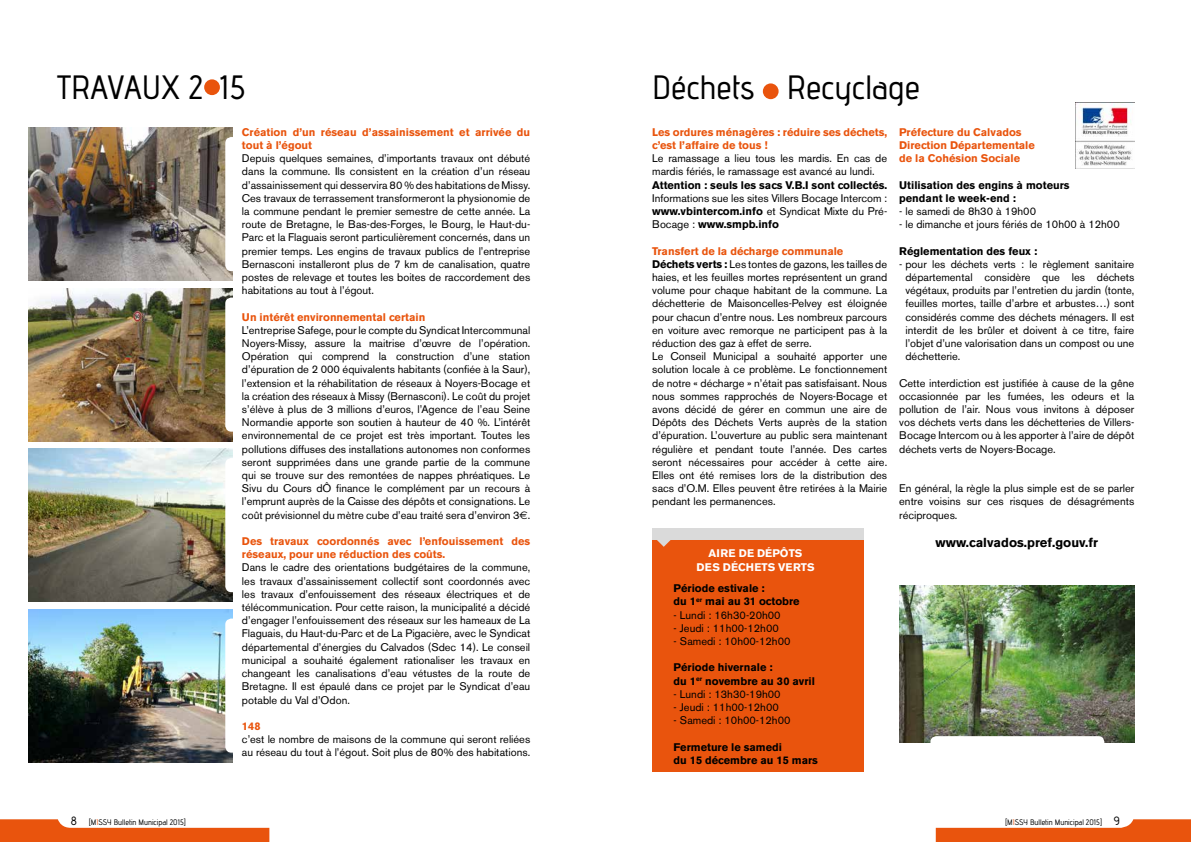
<style>
.page{position:relative;width:1191px;height:842px;background:#fff}
.page>*{position:absolute;margin:0;border:0;box-sizing:border-box;transform-origin:0 0}
.t1{font:33.7px "advent Bd 1";color:#000}
.t2{font:700 13px "Akzidenz Grotesk BE";color:#000}
.t3{font:11px/13.2px "Akzidenz Grotesk BE";color:#000;text-align:justify}
.t4{font:700 11px/13.2px "Akzidenz Grotesk BE";color:#e9540d}
.t5{font:700 11px/13.2px "Akzidenz Grotesk BE";color:#000}
.t6{font:700 11px/13.2px "Akzidenz Grotesk BE";color:#fff;text-align:center}
.t7{font:8px "advent Bd 1";color:#000}
.s1{font-family:"Euro Sans"}
.s2{font-weight:700}
.s3{font-weight:700;color:#e9540d}
.s4{font-size:12px}
.s5{color:#e9540d}
</style>
<div class="page">
<svg style="left:0;top:819px;width:269px;height:23px"></svg>
<svg style="left:935px;top:819px;width:256px;height:23px"></svg>
<div style="left:763px;top:83px;width:15px;height:16px;background:#e9540d;border-radius:50%"></div>
<img style="left:1075px;top:102px;width:59px;height:66px">
<img style="left:900px;top:586px;width:234px;height:156px">
<div style="left:930px;top:736px;width:174px;height:14px;background:#fff;border-radius:6px"></div>
<div style="left:652px;top:528px;width:212px;height:244px;background:#e9540d"></div>
<div style="left:652px;top:528px;width:212px;height:12px;background:#dadada"></div>
<svg style="left:657px;top:540px;width:14px;height:7px"></svg>
<div style="left:204px;top:79px;width:16px;height:16px;background:#e9540d;border-radius:50%"></div>
<img style="left:28px;top:288px;width:204px;height:153px">
<div style="left:225px;top:298px;width:14px;height:134px;background:#fff;border-radius:6px"></div>
<img style="left:28px;top:449px;width:204px;height:153px">
<div style="left:225px;top:458px;width:14px;height:134px;background:#fff;border-radius:6px"></div>
<img style="left:28px;top:128px;width:204px;height:153px">
<div style="left:225px;top:137px;width:14px;height:134px;background:#fff;border-radius:6px"></div>
<img style="left:28px;top:609px;width:204px;height:153px">
<div style="left:225px;top:619px;width:14px;height:134px;background:#fff;border-radius:6px"></div>
<h1 class="t1" style="left:57px;top:67px;width:190px">TRAVAUX 2 15</h1>
<p class="t4" style="left:242px;top:125px;width:290px">Création d’un réseau d’assainissement et arrivée du tout à l’égout</p>
<p class="t3" style="left:242px;top:152px;width:290px">Depuis quelques semaines, d’importants travaux ont débuté dans la commune. Ils consistent en la création d’un réseau d’assainissement qui desservira 80 % des habitations de Missy.<br>Ces travaux de terrassement transformeront la physionomie de la commune pendant le premier semestre de cette année. La route de Bretagne, le Bas-des-Forges, le Bourg, le Haut-du-Parc et la Flaguais seront particulièrement concernés, dans un premier temps. Les engins de travaux publics de l’entreprise Bernasconi installeront plus de 7 km de canalisation, quatre postes de relevage et toutes les boites de raccordement des habitations au tout à l’égout.</p>
<p class="t4" style="left:242px;top:310px;width:185px">Un intérêt environnemental certain</p>
<p class="t3" style="left:242px;top:323px;width:290px">L’entreprise Safege, pour le compte du Syndicat Intercommunal Noyers-Missy, assure la maitrise d’œuvre de l’opération.<br>Opération qui comprend la construction d’une station d’épuration de 2 000 équivalents habitants (confiée à la Saur), l’extension et la réhabilitation de réseaux à Noyers-Bocage et la création des réseaux à Missy (Bernasconi). Le coût du projet s’élève à plus de 3 millions d’euros, l’Agence de l’eau Seine Normandie apporte son soutien à hauteur de 40 %. L’intérêt environnemental de ce projet est très important. Toutes les pollutions diffuses des installations autonomes non conformes seront supprimées dans une grande partie de la commune qui se trouve sur des remontées de nappes phréatiques. Le Sivu du Cours dÔ finance le complément par un recours à l’emprunt auprès de la Caisse des dépôts et consignations. Le coût prévisionnel du mètre cube d’eau traité sera d’environ 3<span class="s1">€</span>.</p>
<p class="t4" style="left:242px;top:535px;width:290px">Des travaux coordonnés avec l’enfouissement des réseaux, pour une réduction des coûts.</p>
<p class="t3" style="left:242px;top:561px;width:290px">Dans le cadre des orientations budgétaires de la commune, les travaux d’assainissement collectif sont coordonnés avec les travaux d’enfouissement des réseaux électriques et de télécommunication. Pour cette raison, la municipalité a décidé d’engager l’enfouissement des réseaux sur les hameaux de La Flaguais, du Haut-du-Parc et de La Pigacière, avec le Syndicat départemental d’énergies du Calvados (Sdec 14). Le conseil municipal a souhaité également rationaliser les travaux en changeant les canalisations d’eau vétustes de la route de Bretagne. Il est épaulé dans ce projet par le Syndicat d’eau potable du Val d’Odon.</p>
<p class="t4" style="left:242px;top:719px;width:20px">148</p>
<p class="t3" style="left:242px;top:733px;width:290px">c’est le nombre de maisons de la commune qui seront reliées au réseau du tout à l’égout. Soit plus de 80% des habitations.</p>
<h1 class="t1" style="left:652px;top:67px;width:269px">Déchets Recyclage</h1>
<p class="t4" style="left:652px;top:125px;width:236px">Les ordures ménagères : réduire ses déchets, c’est l’affaire de tous !</p>
<p class="t3" style="left:652px;top:152px;width:236px">Le ramassage a lieu tous les mardis. En cas de mardis fériés, le ramassage est avancé au lundi.</p>
<p class="t5" style="left:652px;top:178px;width:236px">Attention : seuls les sacs V.B.I sont collectés.</p>
<p class="t3" style="left:652px;top:191px;width:236px">Informations sue les sites Villers Bocage Intercom : <span class="s2">www.vbintercom.info</span> et Syndicat Mixte du Pré-Bocage : <span class="s2">www.smpb.info</span></p>
<p class="t3" style="left:652px;top:244px;width:236px;text-align:left"><span class="s3">Transfert de la décharge communale </span><span class="s2">Déchets verts :</span> Les tontes de gazons, les tailles de haies, et les feuilles mortes représentent un grand volume pour chaque habitant de la commune. La déchetterie de Maisoncelles-Pelvey est éloignée pour chacun d’entre nous. Les nombreux parcours en voiture avec remorque ne participent pas à la réduction des gaz à effet de serre.<br>Le Conseil Municipal a souhaité apporter une solution locale à ce problème. Le fonctionnement de notre « décharge » n’était pas satisfaisant. Nous nous sommes rapprochés de Noyers-Bocage et avons décidé de gérer en commun une aire de Dépôts des Déchets Verts auprès de la station d’épuration. L’ouverture au public sera maintenant régulière et pendant toute l’année. Des cartes seront nécessaires pour accéder à cette aire.<br>Elles ont été remises lors de la distribution des sacs d’O.M. Elles peuvent être retirées à la Mairie pendant les permanences.</p>
<p class="t4" style="left:899px;top:125px;width:137px">Préfecture du Calvados<br>Direction Départementale de la Cohésion Sociale</p>
<p class="t5" style="left:899px;top:178px;width:172px">Utilisation des engins à moteurs pendant le week-end :</p>
<p class="t3" style="left:899px;top:205px;width:138px">- le samedi de 8h30 à 19h00</p>
<p class="t3" style="left:899px;top:218px;width:222px">- le dimanche et jours fériés de 10h00 à 12h00</p>
<p class="t5" style="left:899px;top:244px;width:139px">Réglementation des feux :</p>
<p class="t3" style="left:905px;top:257px;width:230px;text-indent:-6px">- pour les déchets verts : le règlement sanitaire départemental considère que les déchets végétaux, produits par l’entretien du jardin (tonte, feuilles mortes, taille d’arbre et arbustes…) sont considérés comme des déchets ménagers. Il est interdit de les brûler et doivent à ce titre, faire l’objet d’une valorisation dans un compost ou une déchetterie.</p>
<p class="t3" style="left:899px;top:376px;width:236px">Cette interdiction est justifiée à cause de la gêne occasionnée par les fumées, les odeurs et la pollution de l’air. Nous vous invitons à déposer vos déchets verts dans les déchetteries de Villers-Bocage Intercom ou à les apporter à l’aire de dépôt déchets verts de Noyers-Bocage.</p>
<p class="t3" style="left:899px;top:482px;width:236px">En général, la règle la plus simple est de se parler entre voisins sur ces risques de désagréments réciproques.</p>
<p class="t2" style="left:935px;top:535px;width:164px">www.calvados.pref.gouv.fr</p>
<p class="t6" style="left:696px;top:547px;width:120px">AIRE DE DÉPÔTS<br>DES DÉCHETS VERTS</p>
<p class="t5" style="left:673px;top:582px;width:127px">Période estivale :<br>du 1<sup>er</sup> mai au 31 octobre</p>
<p class="t3" style="left:673px;top:608px;width:109px">- Lundi : 16h30-20h00</p>
<p class="t3" style="left:673px;top:621px;width:107px">- Jeudi : 11h00-12h00</p>
<p class="t3" style="left:673px;top:635px;width:118px">- Samedi : 10h00-12h00</p>
<p class="t5" style="left:673px;top:661px;width:143px">Période hivernale :<br>du 1<sup>er</sup> novembre au 30 avril</p>
<p class="t3" style="left:673px;top:687px;width:109px">- Lundi : 13h30-19h00</p>
<p class="t3" style="left:673px;top:701px;width:107px">- Jeudi : 11h00-12h00</p>
<p class="t3" style="left:673px;top:714px;width:118px">- Samedi : 10h00-12h00</p>
<p class="t5" style="left:673px;top:740px;width:146px">Fermeture le samedi<br>du 15 décembre au 15 mars</p>
<p class="t7" style="left:71px;top:817px;width:116px"><span class="s4">8</span> [M<span class="s5">I</span>SSY Bulletin Municipal 2015]</p>
<p class="t7" style="left:1005px;top:817px;width:117px">[M<span class="s5">I</span>SSY Bulletin Municipal 2015] <span class="s4">9</span></p>
</div>
